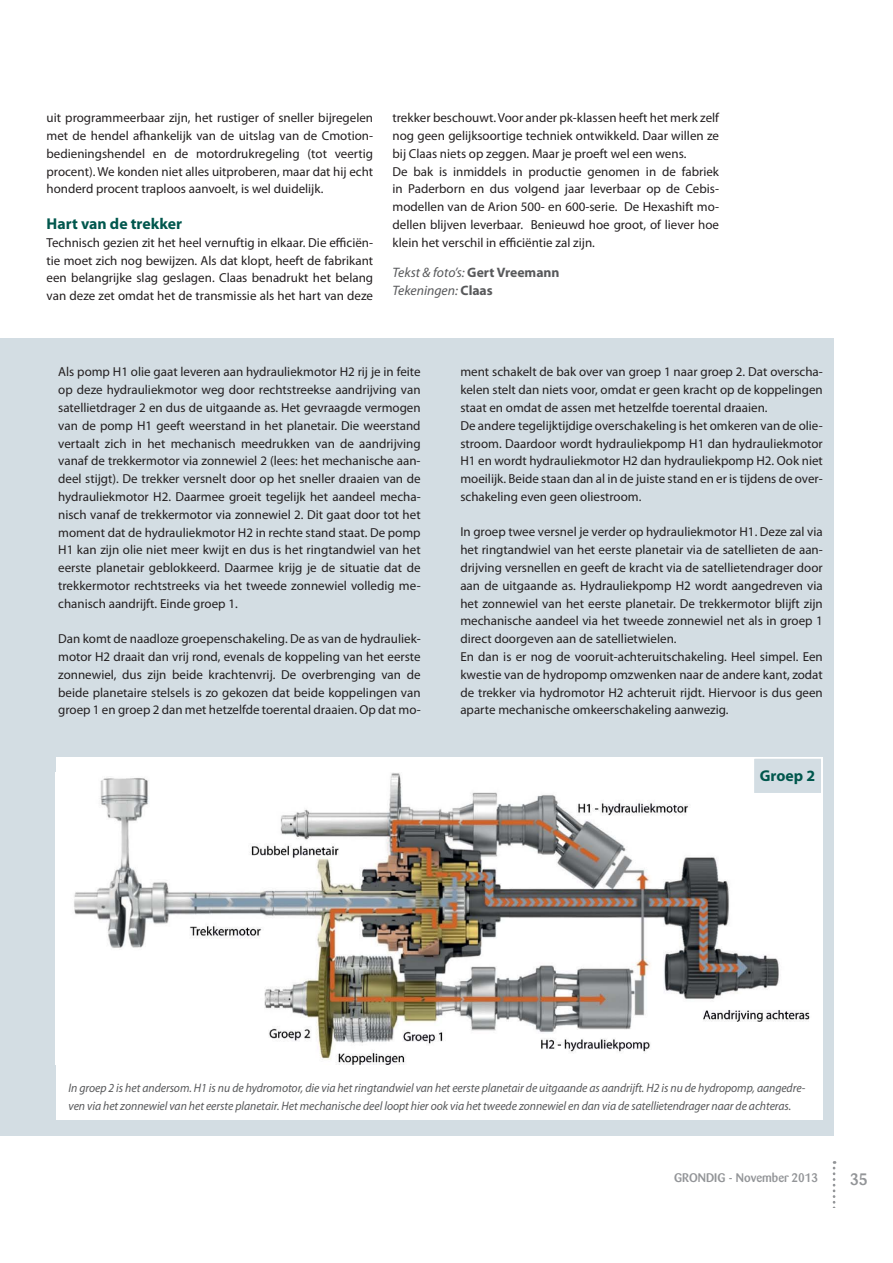
<style>
.page{position:relative;width:893px;height:1263px;background:#fff}
.page>*{position:absolute;margin:0;border:0;box-sizing:border-box;transform-origin:0 0}
.t1{font:500 16.5px "Barmeno Pro";color:#939598}
.t2{font:700 15.75px "Myriad Pro";color:#00574d}
.t3{font:italic 13.65px/17.9px "Myriad Pro";color:#58595b}
.t4{font:13.05px/17.9px "Myriad Pro";color:#231f20;text-align:justify}
.t5{font:italic 12.3px/17.9px "Myriad Pro";letter-spacing:-.005em;color:#58595b;scale:.95 1}
.t6{font:500 12.3px "Barmeno Pro";color:#939598}
.s1{font-weight:700;font-style:normal}
</style>
<div class="page">
<div style="left:0;top:339px;width:834px;height:797px;background:#d3dde3"></div>
<div style="left:56px;top:757px;width:766px;height:363px;background:#fff"></div>
<img style="left:74px;top:773px;width:736px;height:291px">
<div style="left:753px;top:758px;width:69px;height:36px;background:#d3dde3"></div>
<div style="left:753px;top:757px;width:69px;height:37px;border:1px solid #fff"></div>
<svg style="left:833px;top:1161px;width:2px;height:47px"></svg>
<p class="t4" style="left:47px;top:110px;width:328px">uit programmeerbaar zijn, het rustiger of sneller bijregelen met de hendel afhankelijk van de uitslag van de Cmotion&shy;bedieningshendel en de motordrukregeling (tot veertig procent). We konden niet alles uitproberen, maar dat hij echt honderd procent traploos aanvoelt, is wel duidelijk.</p>
<p class="t2" style="left:47px;top:218px;width:137px">Hart van de trekker</p>
<p class="t4" style="left:47px;top:234px;width:328px">Technisch gezien zit het heel vernuftig in elkaar. Die efficiën&shy;tie moet zich nog bewijzen. Als dat klopt, heeft de fabrikant een belangrijke slag geslagen. Claas benadrukt het belang van deze zet omdat het de transmissie als het hart van deze</p>
<p class="t4" style="left:392px;top:110px;width:328px;text-align:left">trekker beschouwt. Voor ander pk-klassen heeft het merk zelf nog geen gelijksoortige techniek ontwikkeld. Daar willen ze bij Claas niets op zeggen. Maar je proeft wel een wens.<br>De bak is inmiddels in productie genomen in de fabriek in Paderborn en dus volgend jaar leverbaar op de Cebis&shy;modellen van de Arion 500- en 600-serie. De Hexashift mo&shy;dellen blijven leverbaar. Benieuwd hoe groot, of liever hoe klein het verschil in efficiëntie zal zijn.</p>
<p class="t3" style="left:392px;top:264px;width:169px">Tekst &amp; foto’s: <span class="s1">Gert Vreemann<br></span>Tekeningen: <span class="s1">Claas</span></p>
<p class="t4" style="left:58px;top:364px;width:364px">Als pomp H1 olie gaat leveren aan hydrauliekmotor H2 rij je in feite op deze hydrauliekmotor weg door rechtstreekse aandrijving van satellietdrager 2 en dus de uitgaande as. Het gevraagde vermogen van de pomp H1 geeft weerstand in het planetair. Die weerstand vertaalt zich in het mechanisch meedrukken van de aandrijving vanaf de trekkermotor via zonnewiel 2 (lees: het mechanische aan&shy;deel stijgt). De trekker versnelt door op het sneller draaien van de hydrauliekmotor H2. Daarmee groeit tegelijk het aandeel mecha&shy;nisch vanaf de trekkermotor via zonnewiel 2. Dit gaat door tot het moment dat de hydrauliekmotor H2 in rechte stand staat. De pomp H1 kan zijn olie niet meer kwijt en dus is het ringtandwiel van het eerste planetair geblokkeerd. Daarmee krijg je de situatie dat de trekkermotor rechtstreeks via het tweede zonnewiel volledig me&shy;chanisch aandrijft. Einde groep 1.</p>
<p class="t4" style="left:58px;top:631px;width:364px">Dan komt de naadloze groepenschakeling. De as van de hydrauliek&shy;motor H2 draait dan vrij rond, evenals de koppeling van het eerste zonnewiel, dus zijn beide krachtenvrij. De overbrenging van de beide planetaire stelsels is zo gekozen dat beide koppelingen van groep 1 en groep 2 dan met hetzelfde toerental draaien. Op dat mo-</p>
<p class="t4" style="left:460px;top:364px;width:364px;text-align:left">ment schakelt de bak over van groep 1 naar groep 2. Dat overscha&shy;kelen stelt dan niets voor, omdat er geen kracht op de koppelingen staat en omdat de assen met hetzelfde toerental draaien.<br>De andere tegelijktijdige overschakeling is het omkeren van de olie&shy;stroom. Daardoor wordt hydrauliekpomp H1 dan hydrauliekmotor H1 en wordt hydrauliekmotor H2 dan hydrauliekpomp H2. Ook niet moeilijk. Beide staan dan al in de juiste stand en er is tijdens de over&shy;schakeling even geen oliestroom.</p>
<p class="t4" style="left:460px;top:524px;width:364px;text-align:left">In groep twee versnel je verder op hydrauliekmotor H1. Deze zal via het ringtandwiel van het eerste planetair via de satellieten de aan&shy;drijving versnellen en geeft de kracht via de satellietendrager door aan de uitgaande as. Hydrauliekpomp H2 wordt aangedreven via het zonnewiel van het eerste planetair. De trekkermotor blijft zijn mechanische aandeel via het tweede zonnewiel net als in groep 1 direct doorgeven aan de satellietwielen.<br>En dan is er nog de vooruit-achteruitschakeling. Heel simpel. Een kwestie van de hydropomp omzwenken naar de andere kant, zodat de trekker via hydromotor H2 achteruit rijdt. Hiervoor is dus geen aparte mechanische omkeerschakeling aanwezig.</p>
<p class="t2" style="left:760px;top:769px;width:57px">Groep 2</p>
<p class="t5" style="left:68px;top:1080px;width:777px">In groep 2 is het andersom. H1 is nu de hydromotor, die via het ringtandwiel van het eerste planetair de uitgaande as aandrijft. H2 is nu de hydropomp, aangedre&shy;ven via het zonnewiel van het eerste planetair. Het mechanische deel loopt hier ook via het tweede zonnewiel en dan via de satellietendrager naar de achteras.</p>
<p class="t6" style="left:674px;top:1171px;width:145px">GRONDIG - November 2013</p>
<p class="t1" style="left:850px;top:1170px;width:19px">35</p>
</div>
